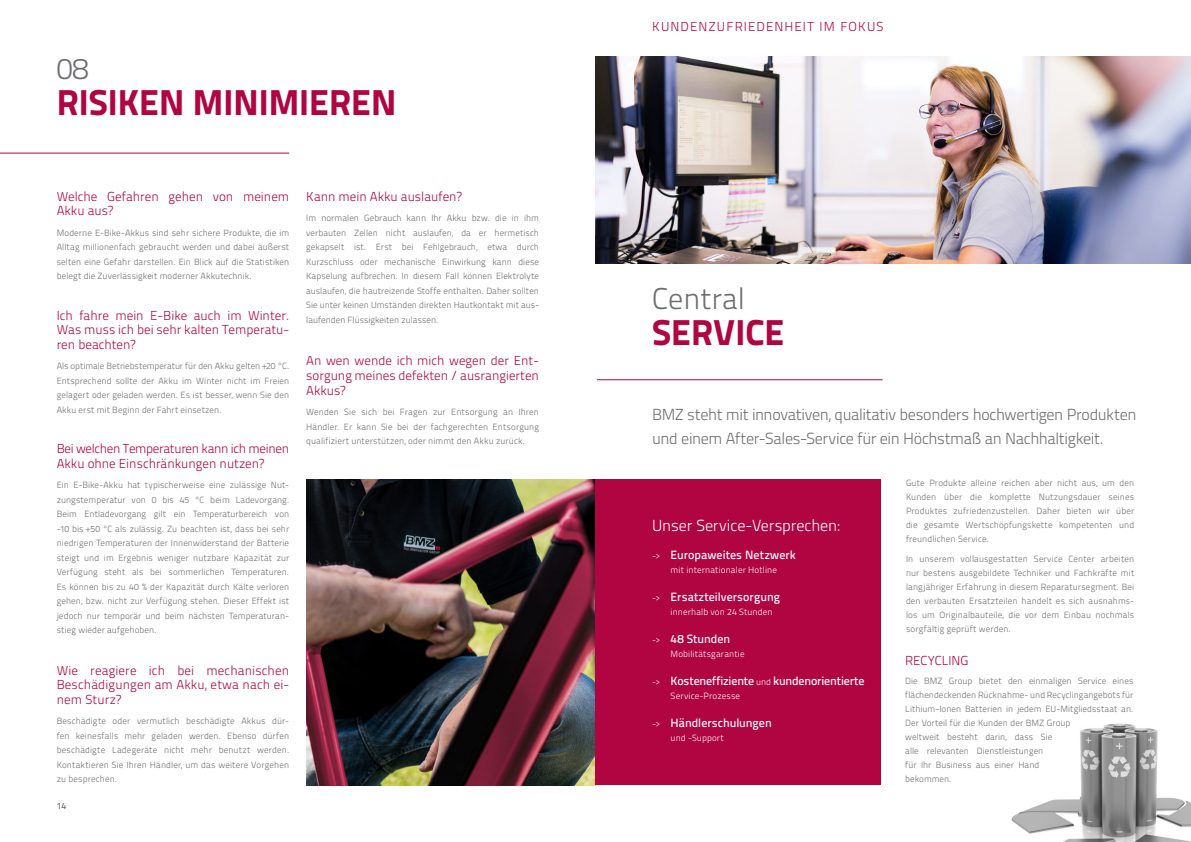
<style>
.page{position:relative;width:1191px;height:842px;background:#fff}
.page>*{position:absolute;margin:0;border:0;box-sizing:border-box;transform-origin:0 0}
.t1{font:800 36px "Titillium Text 22 L";color:#b00540}
.t2{font:300 30px "Titillium Text 22 L";color:#6d6e71}
.t3{font:300 16px/24px "Titillium Text 22 L";letter-spacing:-.025em;color:#6d6e71}
.t4{font:300 16px "Titillium Text 22 L";letter-spacing:-.01em;color:#fff}
.t5{font:300 13px/14.5px "Titillium Text 22 L";color:#b00540;text-align:justify}
.t6{font:300 13px/14.5px "Titillium Text 22 L";letter-spacing:-.025em;color:#b00540}
.t7{font:300 13px "Titillium Text 22 L";letter-spacing:.085em;color:#b00540}
.t8{font:500 12px "Titillium Text 22 L";color:#fff}
.t9{font:300 9px/14.5px "Titillium Text 22 L";letter-spacing:.01em;color:#6d6e71;text-align:justify}
.t10{font:300 9px "Titillium Text 22 L";letter-spacing:.015em;color:#fff}
.t11{font:500 9px "Titillium Text 22 L";color:#6d6e71}
.s1{font-weight:300;font-size:9px}
</style>
<div class="page">
<img style="left:1011px;top:723px;width:180px;height:119px">
<img style="left:306px;top:479px;width:289px;height:306px">
<hr style="left:0;top:153px;width:289px;height:1px;background:#b00540">
<img style="left:596px;top:57px;width:595px;height:207px">
<hr style="left:597px;top:379px;width:285px;height:1px;background:#b00540">
<div style="left:595px;top:479px;width:286px;height:306px;background:#b00540"></div>
<h2 class="t2" style="left:57px;top:52px;width:33px">08</h2>
<h1 class="t1" style="left:57px;top:90px;width:341px">RISIKEN MINIMIEREN</h1>
<h3 class="t5" style="left:57px;top:189px;width:234px">Welche Gefahren gehen von meinem<br>Akku aus?</h3>
<p class="t9" style="left:57px;top:225px;width:234px">Moderne E-Bike-Akkus sind sehr sichere Produkte, die im Alltag millionenfach gebraucht werden und dabei äußerst selten eine Gefahr darstellen. Ein Blick auf die Statistiken belegt die Zuverlässigkeit moderner Akkutechnik.</p>
<h3 class="t5" style="left:57px;top:308px;width:234px">Ich fahre mein E-Bike auch im Winter.<br>Was muss ich bei sehr kalten Temperatu&shy;ren beachten?</h3>
<p class="t9" style="left:57px;top:359px;width:234px">Als optimale Betriebstemperatur für den Akku gelten +20 °C.<br>Entsprechend sollte der Akku im Winter nicht im Freien gelagert oder geladen werden. Es ist besser, wenn Sie den Akku erst mit Beginn der Fahrt einsetzen.</p>
<h3 class="t6" style="left:57px;top:442px;width:234px">Bei welchen Temperaturen kann ich meinen<br>Akku ohne Einschränkungen nutzen?</h3>
<p class="t9" style="left:57px;top:478px;width:234px">Ein E-Bike-Akku hat typischerweise eine zulässige Nut&shy;zungstemperatur von 0 bis 45 °C beim Ladevorgang.<br>Beim Entladevorgang gilt ein Temperaturbereich von -10 bis +50 °C als zulässig. Zu beachten ist, dass bei sehr niedrigen Temperaturen der Innenwiderstand der Batterie steigt und im Ergebnis weniger nutzbare Kapazität zur Verfügung steht als bei sommerlichen Temperaturen.<br>Es können bis zu 40 % der Kapazität durch Kälte verloren gehen, bzw. nicht zur Verfügung stehen. Dieser Effekt ist jedoch nur temporär und beim nächsten Temperaturan&shy;stieg wieder aufgehoben.</p>
<h3 class="t5" style="left:57px;top:663px;width:234px">Wie reagiere ich bei mechanischen Beschädigungen am Akku, etwa nach ei&shy;nem Sturz?</h3>
<p class="t9" style="left:57px;top:714px;width:234px">Beschädigte oder vermutlich beschädigte Akkus dür&shy;fen keinesfalls mehr geladen werden. Ebenso dürfen beschädigte Ladegeräte nicht mehr benutzt werden.<br>Kontaktieren Sie Ihren Händler, um das weitere Vorgehen zu besprechen.</p>
<p class="t11" style="left:57px;top:802px;width:11px">14</p>
<h3 class="t5" style="left:306px;top:189px;width:157px">Kann mein Akku auslaufen?</h3>
<p class="t9" style="left:306px;top:211px;width:234px">Im normalen Gebrauch kann Ihr Akku bzw. die in ihm verbauten Zellen nicht auslaufen, da er hermetisch gekapselt ist. Erst bei Fehlgebrauch, etwa durch Kurzschluss oder mechanische Einwirkung kann diese Kapselung aufbrechen. ln diesem Fall können Elektrolyte auslaufen, die hautreizende Stoffe enthalten. Daher sollten Sie unter keinen Umständen direkten Hautkontakt mit aus&shy;laufenden Flüssigkeiten zulassen.</p>
<h3 class="t5" style="left:306px;top:353px;width:234px;line-height:15px">An wen wende ich mich wegen der Ent&shy;sorgung meines defekten / ausrangierten Akkus?</h3>
<p class="t9" style="left:306px;top:405px;width:234px">Wenden Sie sich bei Fragen zur Entsorgung an Ihren Händler. Er kann Sie bei der fachgerechten Entsorgung qualifiziert unterstützen, oder nimmt den Akku zurück.</p>
<h3 class="t7" style="left:652px;top:19px;width:233px">KUNDENZUFRIEDENHEIT IM FOKUS</h3>
<h2 class="t2" style="left:652px;top:281px;width:94px">Central</h2>
<h1 class="t1" style="left:652px;top:319px;width:134px">SERVICE</h1>
<h3 class="t3" style="left:652px;top:403px;width:486px">BMZ steht mit innovativen, qualitativ besonders hochwertigen Produkten und einem After-Sales-Service für ein Höchstmaß an Nachhaltigkeit.</h3>
<h3 class="t4" style="left:652px;top:516px;width:189px">Unser Service-Versprechen:</h3>
<h3 class="t8" style="left:652px;top:549px;width:145px"><span class="s1">-&gt;</span> Europaweites Netzwerk</h3>
<p class="t10" style="left:670px;top:565px;width:108px">mit internationaler Hotline</p>
<h3 class="t8" style="left:652px;top:591px;width:129px"><span class="s1">-&gt;</span> Ersatzteilversorgung</h3>
<p class="t10" style="left:670px;top:607px;width:103px">innerhalb von 24 Stunden</p>
<h3 class="t8" style="left:652px;top:633px;width:80px"><span class="s1">-&gt;</span> 48 Stunden</h3>
<p class="t10" style="left:670px;top:649px;width:75px">Mobilitätsgarantie</p>
<h3 class="t8" style="left:652px;top:675px;width:214px"><span class="s1">-&gt;</span> Kosteneffiziente <span class="s1">und</span> kundenorientierte</h3>
<p class="t10" style="left:670px;top:691px;width:71px">Service-Prozesse</p>
<h3 class="t8" style="left:652px;top:717px;width:121px"><span class="s1">-&gt;</span> Händlerschulungen</h3>
<p class="t10" style="left:670px;top:733px;width:55px">und -Support</p>
<p class="t9" style="left:906px;top:476px;width:230px;line-height:14px">Gute Produkte alleine reichen aber nicht aus, um den Kunden über die komplette Nutzungsdauer seines Produktes zufriedenzustellen. Daher bieten wir über die gesamte Wertschöpfungskette kompetenten und freundlichen Service.</p>
<p class="t9" style="left:906px;top:552px;width:230px;line-height:14px">In unserem vollausgestatten Service Center arbeiten nur bestens ausgebildete Techniker und Fachkräfte mit langjähriger Erfahrung in diesem Reparatursegment. Bei den verbauten Ersatzteilen handelt es sich ausnahms&shy;los um Originalbauteile, die vor dem Einbau nochmals sorgfältig geprüft werden.</p>
<h3 class="t5" style="left:905px;top:654px;width:64px">RECYCLING</h3>
<p class="t9" style="left:905px;top:674px;width:230px;line-height:14px;text-align:left">Die BMZ Group bietet den einmaligen Service eines flächendeckenden Rücknahme- und Recyclingangebots für Lithium-Ionen Batterien in jedem EU-Mitgliedsstaat an.<br>Der Vorteil für die Kunden der BMZ Group<br>weltweit besteht darin, dass Sie<br>alle relevanten Dienstleistungen<br>für Ihr Business aus einer Hand<br>bekommen.</p>
</div>
